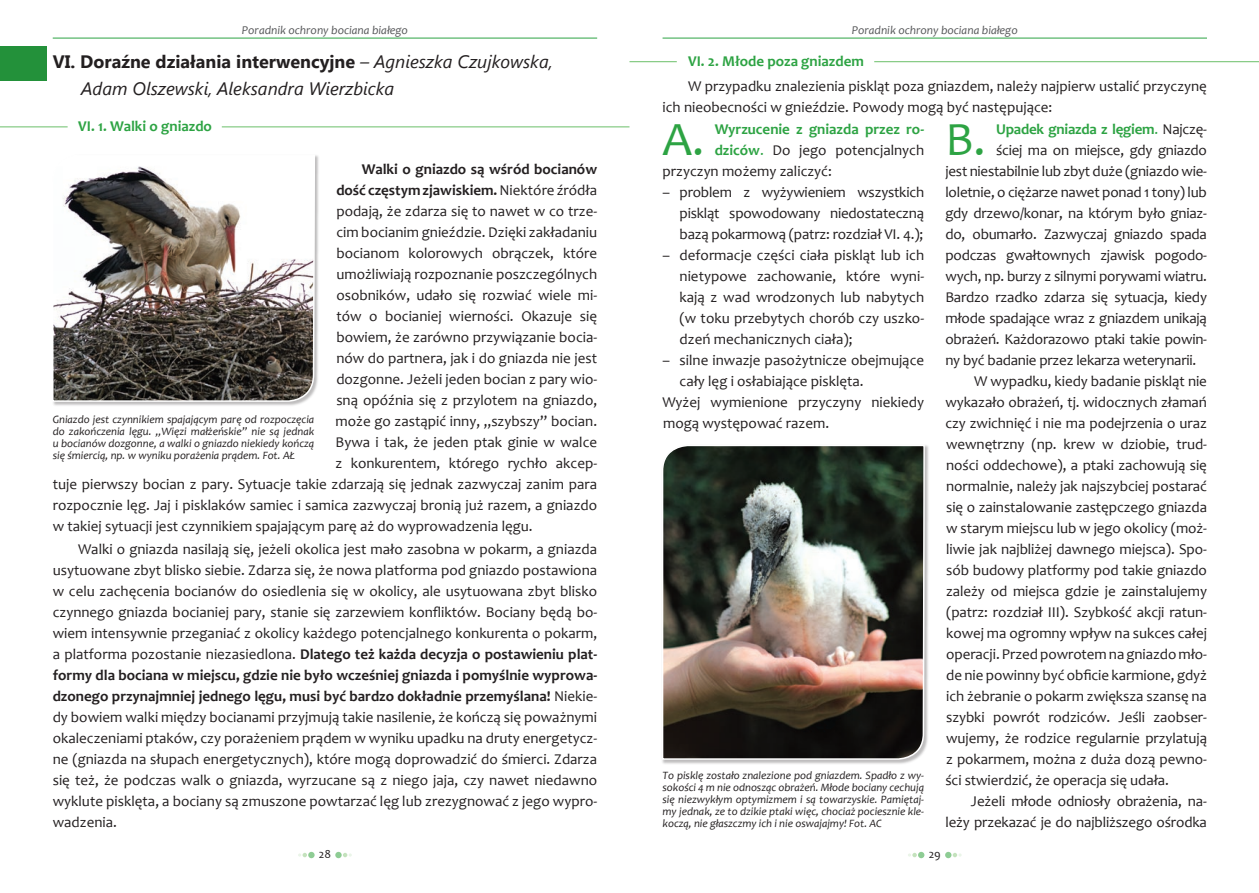
<style>
.page{position:relative;width:1259px;height:893px;background:#fff}
.page>*{position:absolute;margin:0;border:0;box-sizing:border-box;transform-origin:0 0}
.t1{font:48px "Candara";color:#2da343}
.t2{font:italic 18px/27px "Segoe UI";color:#231f20}
.t3{font:15px/21px "Candara";letter-spacing:-.005em;color:#231f20;text-align:justify}
.t4{font:700 15px "Candara";color:#2da343}
.t5{font:700 15px "Candara";color:#231f20}
.t6{font:italic 12px "Candara";color:#57585a}
.t7{font:12px "Candara";color:#231f20}
.t8{font:italic 11.25px/12px "Candara";color:#231f20;text-align:justify}
.s1{font-weight:700;font-style:normal}
.s2{font-weight:400}
.s3{font-weight:700}
.s4{font-weight:700;color:#2da343}
.s5{color:#2da343}
.s6{font-weight:400;color:#231f20}
</style>
<div class="page">
<div style="left:51px;top:153px;width:269px;height:254px;background:#231f20;opacity:.3"></div>
<svg style="left:51px;top:154px;width:265px;height:249px"></svg>
<div style="left:0;top:47px;width:47px;height:34px;background:#23913a"></div>
<hr style="left:0;top:126px;width:68px;height:1px;background:#6bc069">
<hr style="left:222px;top:126px;width:407px;height:1px;background:#6bc069">
<div style="left:308px;top:852px;width:7px;height:6px;background:#8ecc94;border-radius:50%"></div>
<svg style="left:298px;top:853px;width:9px;height:4px"></svg>
<div style="left:335px;top:852px;width:7px;height:6px;background:#8ecc94;border-radius:50%"></div>
<svg style="left:343px;top:853px;width:9px;height:4px"></svg>
<hr style="left:53px;top:38px;width:544px;height:1px;background:#2da343">
<div style="left:661px;top:444px;width:269px;height:321px;background:#231f20;opacity:.3"></div>
<img style="left:661px;top:444px;width:264px;height:316px">
<hr style="left:629px;top:61px;width:48px;height:1px;background:#6bc069">
<hr style="left:874px;top:61px;width:385px;height:1px;background:#6bc069">
<svg style="left:908px;top:852px;width:16px;height:6px"></svg>
<svg style="left:945px;top:852px;width:16px;height:6px"></svg>
<hr style="left:662px;top:38px;width:545px;height:1px;background:#2da343">
<p class="t6" style="left:242px;top:23px;width:167px">Poradnik ochrony bociana białego</p>
<p class="t2" style="left:81px;top:48px;width:473px;text-indent:-28px"><span class="s1">VI. Doraźne działania interwencyjne</span> – Agnieszka Czujkowska,<br>Adam Olszewski, Aleksandra Wierzbicka</p>
<p class="t4" style="left:78px;top:117px;width:135px">VI. 1. Walki o gniazdo</p>
<p class="t5" style="left:362px;top:160px;width:237px">Walki o gniazdo są wśród bocianów</p>
<p class="t5" style="left:336px;top:181px;width:262px">dość częstym zjawiskiem. <span class="s2">Niektóre źródła</span></p>
<p class="t3" style="left:336px;top:200px;width:262px">podają, że zdarza się to nawet w co trze-</p>
<p class="t3" style="left:336px;top:221px;width:262px">cim bocianim gnieździe. Dzięki zakładaniu</p>
<p class="t3" style="left:336px;top:242px;width:262px">bocianom kolorowych obrączek, które</p>
<p class="t3" style="left:336px;top:263px;width:262px">umożliwiają rozpoznanie poszczególnych</p>
<p class="t3" style="left:336px;top:284px;width:262px">osobników, udało się rozwiać wiele mi-</p>
<p class="t3" style="left:336px;top:305px;width:262px">tów o bocianiej wierności. Okazuje się</p>
<p class="t3" style="left:336px;top:326px;width:262px">bowiem, że zarówno przywiązanie bocia-</p>
<p class="t3" style="left:336px;top:347px;width:262px">nów do partnera, jak i do gniazda nie jest</p>
<p class="t3" style="left:336px;top:368px;width:262px">dozgonne. Jeżeli jeden bocian z pary wio-</p>
<p class="t3" style="left:336px;top:389px;width:262px">sną opóźnia się z przylotem na gniazdo,</p>
<p class="t3" style="left:335px;top:410px;width:263px">może go zastąpić inny, „szybszy” bocian.</p>
<p class="t3" style="left:335px;top:431px;width:263px">Bywa i tak, że jeden ptak ginie w walce</p>
<p class="t3" style="left:335px;top:452px;width:263px">z konkurentem, którego rychło akcep-</p>
<p class="t3" style="left:53px;top:473px;width:546px">tuje pierwszy bocian z pary. Sytuacje takie zdarzają się jednak zazwyczaj zanim para</p>
<p class="t3" style="left:53px;top:494px;width:546px">rozpocznie lęg. Jaj i pisklaków samiec i samica zazwyczaj bronią już razem, a gniazdo</p>
<p class="t3" style="left:53px;top:515px;width:481px">w takiej sytuacji jest czynnikiem spajającym parę aż do wyprowadzenia lęgu.</p>
<p class="t3" style="left:53px;top:538px;width:546px;text-indent:26px">Walki o gniazda nasilają się, jeżeli okolica jest mało zasobna w pokarm, a gniazda usytuowane zbyt blisko siebie. Zdarza się, że nowa platforma pod gniazdo postawiona w celu zachęcenia bocianów do osiedlenia się w okolicy, ale usytuowana zbyt blisko czynnego gniazda bocianiej pary, stanie się zarzewiem konfliktów. Bociany będą bo&shy;wiem intensywnie przeganiać z okolicy każdego potencjalnego konkurenta o pokarm, a platforma pozostanie niezasiedlona. <span class="s3">Dlatego też każda decyzja o postawieniu plat&shy;formy dla bociana w miejscu, gdzie nie było wcześniej gniazda i pomyślnie wyprowa&shy;dzonego przynajmniej jednego lęgu, musi być bardzo dokładnie przemyślana!</span> Niekie&shy;dy bowiem walki między bocianami przyjmują takie nasilenie, że kończą się poważnymi okaleczeniami ptaków, czy porażeniem prądem w wyniku upadku na druty energetycz&shy;ne (gniazda na słupach energetycznych), które mogą doprowadzić do śmierci. Zdarza się też, że podczas walk o gniazda, wyrzucane są z niego jaja, czy nawet niedawno wyklute pisklęta, a bociany są zmuszone powtarzać lęg lub zrezygnować z jego wypro&shy;wadzenia.</p>
<p class="t8" style="left:53px;top:413px;width:263px">Gniazdo jest czynnikiem spajającym parę od rozpoczęcia do zakończenia lęgu. „Więzi małżeńskie” nie są jednak u bocianów dozgonne, a walki o gniazdo niekiedy kończą się śmiercią, np. w wyniku porażenia prądem. Fot. AŁ</p>
<p class="t7" style="left:319px;top:847px;width:14px">28</p>
<p class="t6" style="left:852px;top:23px;width:167px">Poradnik ochrony bociana białego</p>
<p class="t3" style="left:688px;top:49px;width:520px;line-height:25.2px"><span class="s4">VI. 2. Młode poza gniazdem<br></span>W przypadku znalezienia piskląt poza gniazdem, należy najpierw ustalić przyczynę</p>
<p class="t3" style="left:662px;top:97px;width:391px">ich nieobecności w gnieździe. Powody mogą być następujące:</p>
<p class="t1" style="left:662px;top:111px;width:43px">A.</p>
<p class="t4" style="left:714px;top:120px;width:211px">Wyrzucenie z gniazda przez ro-</p>
<p class="t3" style="left:714px;top:140px;width:211px"><span class="s4">dziców</span><span class="s5">.</span> Do jego potencjalnych</p>
<p class="t3" style="left:662px;top:161px;width:171px">przyczyn możemy zaliczyć:</p>
<p class="t3" style="left:679px;top:182px;width:246px;text-indent:-17px">– problem z wyżywieniem wszystkich piskląt spowodowany niedostateczną bazą pokarmową (patrz: rozdział VI. 4.);</p>
<p class="t3" style="left:679px;top:245px;width:246px;text-indent:-17px">– deformacje części ciała piskląt lub ich nietypowe zachowanie, które wyni&shy;kają z wad wrodzonych lub nabytych (w toku przebytych chorób czy uszko&shy;dzeń mechanicznych ciała);</p>
<p class="t3" style="left:662px;top:350px;width:263px">– silne inwazje pasożytnicze obejmujące</p>
<p class="t3" style="left:679px;top:371px;width:186px">cały lęg i osłabiające pisklęta.</p>
<p class="t3" style="left:662px;top:392px;width:263px">Wyżej wymienione przyczyny niekiedy</p>
<p class="t3" style="left:663px;top:413px;width:168px">mogą występować razem.</p>
<p class="t8" style="left:662px;top:769px;width:263px">To pisklę zostało znalezione pod gniazdem. Spadło z wy&shy;sokości 4 m nie odnosząc obrażeń. Młode bociany cechują się niezwykłym optymizmem i są towarzyskie. Pamiętaj&shy;my jednak, ze to dzikie ptaki więc, chociaż pociesznie kle&shy;koczą, nie głaszczmy ich i nie oswajajmy! Fot. AC</p>
<p class="t1" style="left:945px;top:111px;width:42px">B.</p>
<p class="t4" style="left:996px;top:120px;width:212px">Upadek gniazda z lęgiem<span class="s2">.</span> <span class="s6">Najczę-</span></p>
<p class="t3" style="left:996px;top:140px;width:212px">ściej ma on miejsce, gdy gniazdo</p>
<p class="t3" style="left:945px;top:161px;width:263px">jest niestabilnie lub zbyt duże (gniazdo wie-</p>
<p class="t3" style="left:945px;top:182px;width:263px">loletnie, o ciężarze nawet ponad 1 tony) lub</p>
<p class="t3" style="left:945px;top:203px;width:263px">gdy drzewo/konar, na którym było gniaz-</p>
<p class="t3" style="left:945px;top:224px;width:263px">do, obumarło. Zazwyczaj gniazdo spada</p>
<p class="t3" style="left:945px;top:245px;width:263px">podczas gwałtownych zjawisk pogodo-</p>
<p class="t3" style="left:945px;top:266px;width:263px">wych, np. burzy z silnymi porywami wiatru.</p>
<p class="t3" style="left:945px;top:287px;width:263px">Bardzo rzadko zdarza się sytuacja, kiedy</p>
<p class="t3" style="left:945px;top:308px;width:263px">młode spadające wraz z gniazdem unikają</p>
<p class="t3" style="left:945px;top:329px;width:263px">obrażeń. Każdorazowo ptaki takie powin-</p>
<p class="t3" style="left:945px;top:350px;width:252px">ny być badanie przez lekarza weterynarii.</p>
<p class="t3" style="left:974px;top:371px;width:234px">W wypadku, kiedy badanie piskląt nie</p>
<p class="t3" style="left:945px;top:392px;width:263px">wykazało obrażeń, tj. widocznych złamań</p>
<p class="t3" style="left:945px;top:413px;width:263px">czy zwichnięć i nie ma podejrzenia o uraz</p>
<p class="t3" style="left:946px;top:434px;width:262px">wewnętrzny (np. krew w dziobie, trud-</p>
<p class="t3" style="left:946px;top:455px;width:262px">ności oddechowe), a ptaki zachowują się</p>
<p class="t3" style="left:946px;top:476px;width:262px">normalnie, należy jak najszybciej postarać</p>
<p class="t3" style="left:946px;top:497px;width:262px">się o zainstalowanie zastępczego gniazda</p>
<p class="t3" style="left:946px;top:518px;width:262px">w starym miejscu lub w jego okolicy (moż-</p>
<p class="t3" style="left:946px;top:539px;width:262px">liwie jak najbliżej dawnego miejsca). Spo-</p>
<p class="t3" style="left:946px;top:560px;width:262px">sób budowy platformy pod takie gniazdo</p>
<p class="t3" style="left:946px;top:581px;width:262px">zależy od miejsca gdzie je zainstalujemy</p>
<p class="t3" style="left:946px;top:602px;width:262px">(patrz: rozdział III). Szybkość akcji ratun-</p>
<p class="t3" style="left:946px;top:623px;width:262px">kowej ma ogromny wpływ na sukces całej</p>
<p class="t3" style="left:946px;top:644px;width:262px">operacji. Przed powrotem na gniazdo mło-</p>
<p class="t3" style="left:946px;top:665px;width:262px">de nie powinny być obficie karmione, gdyż</p>
<p class="t3" style="left:946px;top:686px;width:262px">ich żebranie o pokarm zwiększa szansę na</p>
<p class="t3" style="left:946px;top:707px;width:262px">szybki powrót rodziców. Jeśli zaobser-</p>
<p class="t3" style="left:946px;top:728px;width:262px">wujemy, że rodzice regularnie przylatują</p>
<p class="t3" style="left:946px;top:749px;width:262px">z pokarmem, można z duża dozą pewno-</p>
<p class="t3" style="left:945px;top:770px;width:225px">ści stwierdzić, że operacja się udała.</p>
<p class="t3" style="left:971px;top:791px;width:237px">Jeżeli młode odniosły obrażenia, na-</p>
<p class="t3" style="left:945px;top:812px;width:263px">leży przekazać je do najbliższego ośrodka</p>
<p class="t7" style="left:928px;top:847px;width:14px">29</p>
</div>
